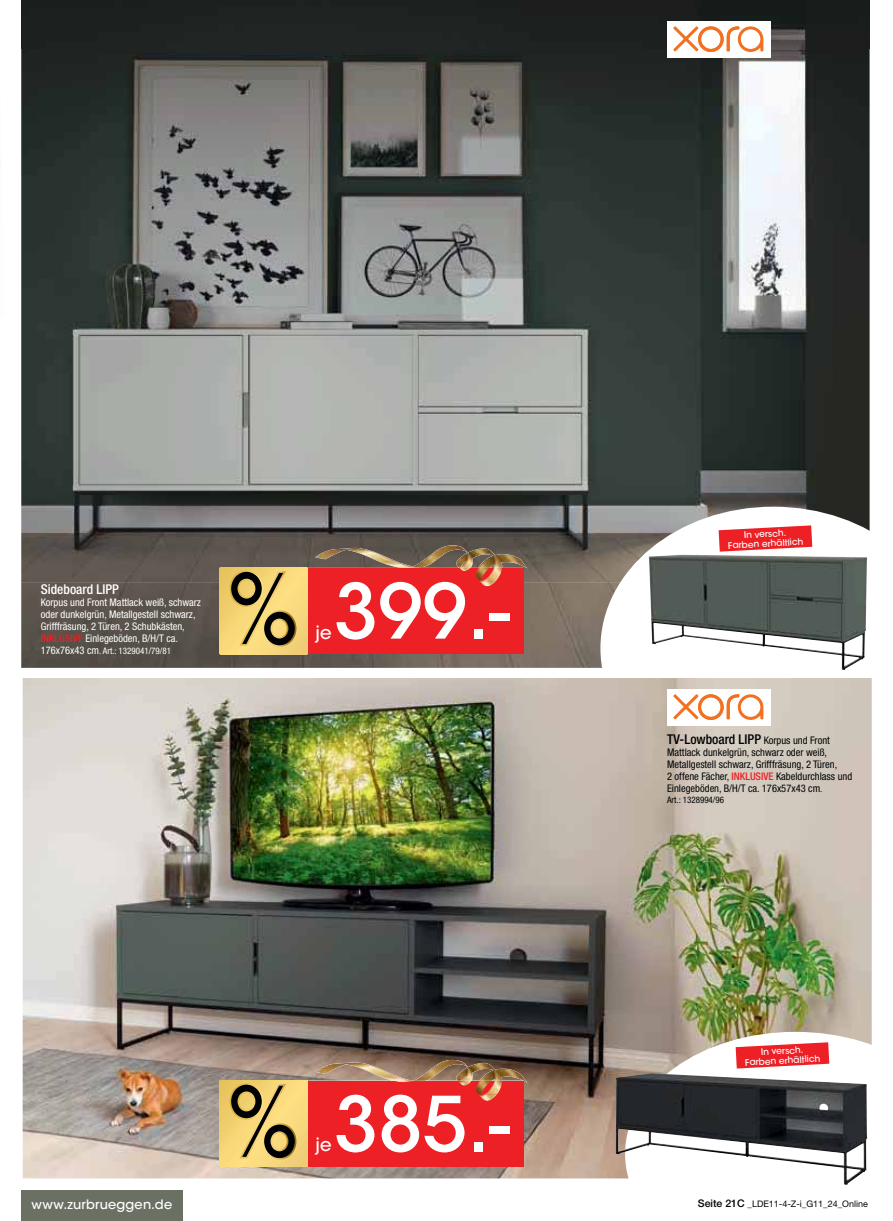
<style>
.page{position:relative;width:893px;height:1221px;background:#fff}
.page>*{position:absolute;margin:0;border:0;box-sizing:border-box;transform-origin:0 0}
.t1{font:500 75.3px "ITC Avant Garde Std";color:#fff}
.t2{font:500 18.15px "ITC Avant Garde Std";color:#fff}
.t3{font:500 condensed 13.5px "Helvetica Neue LT Pro";color:#000304}
.t4{font:500 condensed 13.5px "Helvetica Neue LT Pro";color:#fff}
.t5{font:500 12.9px "ITC Avant Garde Std";letter-spacing:.015em;color:#fff}
.t6{font:condensed 10.5px/12px "Helvetica Neue LT Pro";color:#000304}
.t7{font:condensed 10.5px/12px "Helvetica Neue LT Pro";color:#fff}
.t8{font:500 9px/9.8px "ITC Avant Garde Std";color:#fff;text-align:center}
.t9{font:9px "Helvetica Neue LT Pro";color:#000304}
.t10{font:condensed 9px "Helvetica Neue LT Pro";color:#fff}
.t11{font:condensed 9px "Helvetica Neue LT Pro";color:#000304}
.s1{font-weight:500;color:#ed2025}
.s2{font-size:10.5px}
.s3{font-weight:400;font-size:10.5px}
.s4{font-size:9px}
.s5{font-weight:500;font-size:10.5px}
</style>
<div class="page">
<div style="left:21px;top:1190px;width:162px;height:30px;background:#6a7162"></div>
<img style="left:21px;top:49px;width:849px;height:533px">
<img style="left:21px;top:582px;width:579px;height:85px">
<div style="left:21px;top:0;width:849px;height:49px;background:#1d201f"></div>
<svg style="left:600px;top:506px;width:270px;height:162px"></svg>
<img style="left:23px;top:678px;width:849px;height:500px">
<svg style="left:625px;top:1031px;width:247px;height:154px"></svg>
<img style="left:649px;top:554px;width:218px;height:116px">
<img style="left:616px;top:1073px;width:251px;height:111px">
<svg style="left:736px;top:1042px;width:93px;height:26px;background:#f0484c"></svg>
<svg style="left:719px;top:525px;width:93px;height:26px;background:#f0484c"></svg>
<div style="left:667px;top:689px;width:104px;height:36px;background:#fff"></div>
<svg style="left:673px;top:694px;width:90px;height:26px"></svg>
<div style="left:667px;top:21px;width:104px;height:37px;background:#fff"></div>
<svg style="left:673px;top:26px;width:90px;height:26px"></svg>
<div style="left:301px;top:567px;width:223px;height:86px;background:#ed2025"></div>
<svg style="left:219px;top:567px;width:89px;height:87px;background:#c9af61"></svg>
<div style="left:301px;top:1080px;width:223px;height:86px;background:#ed2025"></div>
<svg style="left:219px;top:1080px;width:89px;height:86px;background:#c8ae61"></svg>
<img style="left:315px;top:545px;width:213px;height:23px">
<img style="left:459px;top:567px;width:43px;height:15px">
<img style="left:480px;top:582px;width:15px;height:4px">
<img style="left:315px;top:1059px;width:213px;height:24px">
<img style="left:392px;top:1080px;width:132px;height:14px">
<img style="left:478px;top:1094px;width:19px;height:6px">
<p class="t4" style="left:41px;top:584px;width:80px">Sideboard LIPP</p>
<p class="t7" style="left:41px;top:597px;width:162px">Korpus und Front Mattlack weiß, schwarz oder dunkelgrün, Metallgestell schwarz, Grifffräsung, 2 Türen, 2 Schubkästen, <span class="s1">INKLUSIVE</span> Einlegeböden, B/H/T ca.</p>
<p class="t10" style="left:41px;top:647px;width:132px"><span class="s2">176x76x43 cm</span>. Art.: 1329041/79/81</p>
<h1 class="t1" style="left:334px;top:576px;width:178px">399.-</h1>
<h2 class="t2" style="left:315px;top:623px;width:18px">je</h2>
<p class="t5" style="left:32px;top:1197px;width:142px">www.zurbrueggen.de</p>
<h1 class="t1" style="left:334px;top:1088px;width:178px">385.-</h1>
<h2 class="t2" style="left:315px;top:1136px;width:18px">je</h2>
<p class="t8" style="left:727px;top:531px;width:77px;rotate:-3deg">In versch.<br>Farben erhältlich</p>
<p class="t3" style="left:667px;top:734px;width:164px">TV-Lowboard LIPP <span class="s3">Korpus und Front</span></p>
<p class="t6" style="left:667px;top:748px;width:187px">Mattlack dunkelgrün, schwarz oder weiß, Metallgestell schwarz, Grifffräsung, 2 Türen,<br>2 offene Fächer, <span class="s1">INKLUSIVE</span> Kabeldurchlass und Einlegeböden, B/H/T ca. 176x57x43 cm<span class="s4">.</span></p>
<p class="t11" style="left:667px;top:796px;width:59px">Art.: 1328994/96</p>
<p class="t8" style="left:744px;top:1048px;width:77px;rotate:-3deg">In versch.<br>Farben erhältlich</p>
<p class="t9" style="left:698px;top:1198px;width:171px"><span class="s5">Seite 21C</span> _LDE11-4-Z-i_G11_24_Online</p>
</div>
